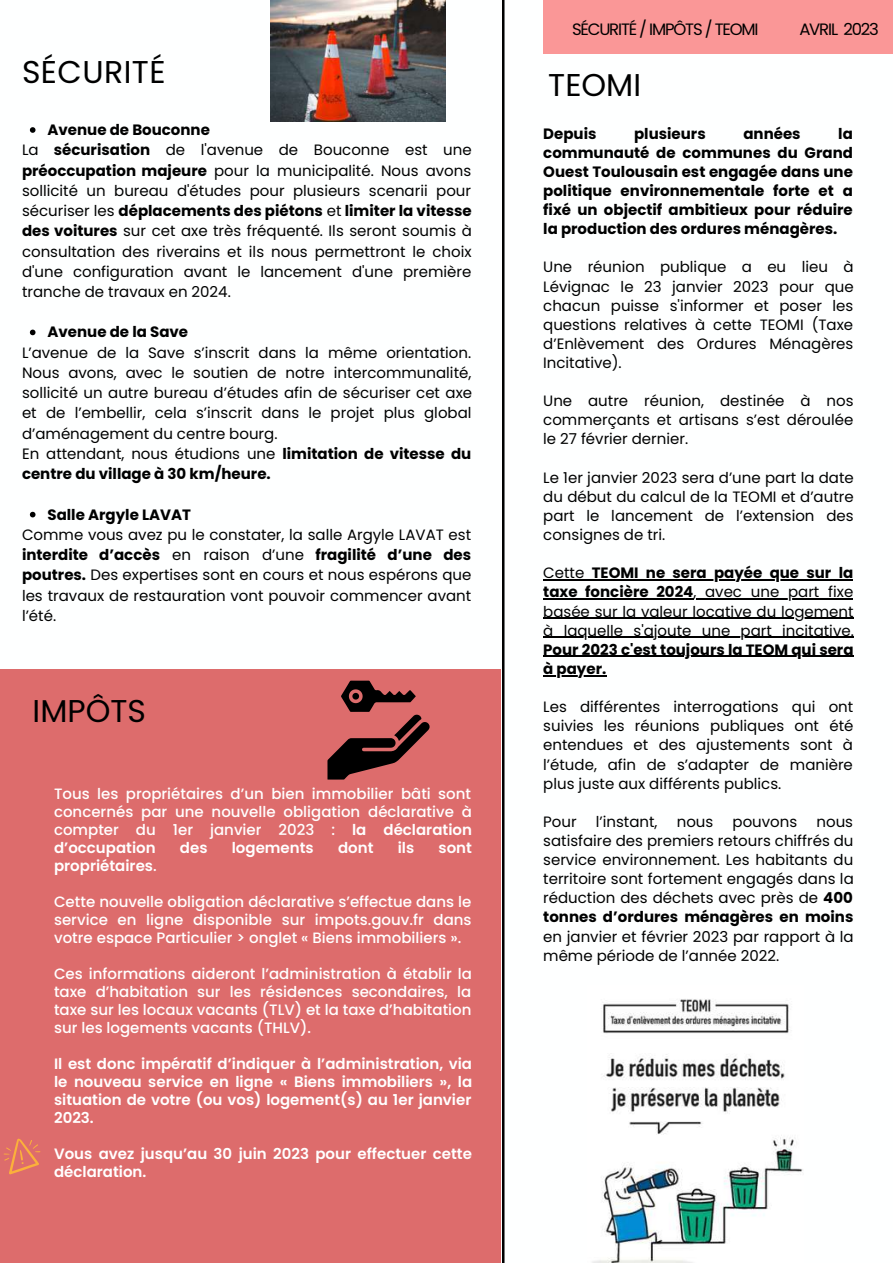
<style>
.page{position:relative;width:893px;height:1264px;background:#fff}
.page>*{position:absolute;margin:0;border:0;box-sizing:border-box;transform-origin:0 0}
.t1{font:31.5px "Poppins";color:#000}
.t2{font:16.5px "Poppins";letter-spacing:-.07em;color:#000}
.t3{font:15px/19px "Poppins";color:#000;text-align:justify}
.t4{font:500 15px/18px "Poppins";color:#fff;text-align:justify}
.t5{font:700 15px/19px "Poppins";color:#000;text-align:justify}
.t6{font:600 15px/18px "Poppins";color:#fff;text-align:justify}
.s1{font-weight:700}
.s2{font-weight:600}
.s3{font-weight:500}
</style>
<div class="page">
<svg style="left:502px;top:0;width:352px;height:1262px"></svg>
<img style="left:587px;top:985px;width:216px;height:277px">
<img style="left:270px;top:0;width:176px;height:121px">
<div style="left:543px;top:0;width:349px;height:54px;background:#fa9797"></div>
<div style="left:0;top:669px;width:500px;height:593px;background:#dd6c6c"></div>
<svg style="left:327px;top:680px;width:102px;height:99px"></svg>
<svg style="left:4px;top:1138px;width:36px;height:36px"></svg>
<svg style="left:30px;top:127px;width:5px;height:6px"></svg>
<svg style="left:30px;top:329px;width:5px;height:6px"></svg>
<svg style="left:30px;top:512px;width:5px;height:5px"></svg>
<hr style="left:543px;top:579px;width:48px;height:1px;background:#000">
<hr style="left:591px;top:579px;width:262px;height:1px;background:#000">
<hr style="left:543px;top:598px;width:150px;height:1px;background:#000">
<hr style="left:693px;top:598px;width:160px;height:1px;background:#000">
<hr style="left:543px;top:617px;width:310px;height:1px;background:#000">
<hr style="left:543px;top:636px;width:310px;height:2px;background:#000">
<hr style="left:543px;top:656px;width:310px;height:1px;background:#000">
<hr style="left:543px;top:675px;width:63px;height:1px;background:#000">
<h1 class="t1" style="left:22px;top:50px;width:145px">SÉCURITÉ</h1>
<p class="t5" style="left:47px;top:120px;width:164px">Avenue de Bouconne</p>
<p class="t3" style="left:22px;top:140px;width:451px;line-height:20.2px">La <span class="s1">sécurisation</span> de l'avenue de Bouconne est une <span class="s1">préoccupation majeure</span> pour la municipalité. Nous avons sollicité un bureau d'études pour plusieurs scenarii pour sécuriser les <span class="s1">déplacements des piétons</span> et <span class="s1">limiter la vitesse des voitures</span> sur cet axe très fréquenté. Ils seront soumis à consultation des riverains et ils nous permettront le choix d'une configuration avant le lancement d'une première tranche de travaux en 2024.</p>
<p class="t5" style="left:47px;top:323px;width:142px">Avenue de la Save</p>
<p class="t3" style="left:22px;top:342px;width:451px;line-height:20.2px;text-align:left">L’avenue de la Save s’inscrit dans la même orientation.<br>Nous avons, avec le soutien de notre intercommunalité, sollicité un autre bureau d’études afin de sécuriser cet axe et de l’embellir, cela s’inscrit dans le projet plus global d’aménagement du centre bourg.<br>En attendant, nous étudions une <span class="s1">limitation de vitesse du centre du village à 30 km/heure.</span></p>
<p class="t5" style="left:47px;top:505px;width:145px">Salle Argyle LAVAT</p>
<p class="t3" style="left:22px;top:524px;width:451px;line-height:20.2px">Comme vous avez pu le constater, la salle Argyle LAVAT est <span class="s1">interdite d’accès</span> en raison d’une <span class="s1">fragilité d’une des poutres.</span> Des expertises sont en cours et nous espérons que les travaux de restauration vont pouvoir commencer avant l’été.</p>
<h1 class="t1" style="left:33px;top:688px;width:115px">IMPÔTS</h1>
<p class="t4" style="left:54px;top:785px;width:419px">Tous les propriétaires d’un bien immobilier bâti sont concernés par une nouvelle obligation déclarative à compter du 1er janvier 2023 : <span class="s2">la déclaration d’occupation</span></p>
<p class="t6" style="left:180px;top:838px;width:29px">des</p>
<p class="t6" style="left:232px;top:838px;width:83px">logements</p>
<p class="t6" style="left:338px;top:838px;width:37px">dont</p>
<p class="t6" style="left:398px;top:838px;width:18px">ils</p>
<p class="t6" style="left:438px;top:838px;width:35px">sont</p>
<p class="t6" style="left:54px;top:856px;width:104px">propriétaires<span class="s3">.</span></p>
<p class="t4" style="left:54px;top:892px;width:419px">Cette nouvelle obligation déclarative s’effectue dans le service en ligne disponible sur impots.gouv.fr dans votre espace Particulier &gt; onglet « Biens immobiliers ».</p>
<p class="t4" style="left:54px;top:964px;width:419px">Ces informations aideront l’administration à établir la taxe d’habitation sur les résidences secondaires, la taxe sur les locaux vacants (TLV) et la taxe d’habitation sur les logements vacants (THLV).</p>
<p class="t6" style="left:54px;top:1054px;width:419px">Il est donc impératif d’indiquer à l’administration, via le nouveau service en ligne « Biens immobiliers », la situation de votre (ou vos) logement(s) au 1er janvier 2023.</p>
<p class="t6" style="left:54px;top:1144px;width:419px">Vous avez jusqu’au 30 juin 2023 pour effectuer cette déclaration.</p>
<p class="t2" style="left:572px;top:18px;width:188px">SÉCURITÉ / IMPÔTS / TEOMI</p>
<p class="t2" style="left:799px;top:18px;width:81px">AVRIL 2023</p>
<h1 class="t1" style="left:548px;top:63px;width:94px">TEOMI</h1>
<p class="t5" style="left:543px;top:124px;width:55px">Depuis</p>
<p class="t5" style="left:634px;top:124px;width:73px">plusieurs</p>
<p class="t5" style="left:743px;top:124px;width:59px">années</p>
<p class="t5" style="left:543px;top:124px;width:311px;text-indent:295px">la communauté de communes du Grand Ouest Toulousain est engagée dans une politique environnementale forte et a fixé un objectif ambitieux pour réduire la production des ordures ménagères.</p>
<p class="t3" style="left:543px;top:258px;width:312px">Une réunion publique a eu lieu à Lévignac le 23 janvier 2023 pour que chacun puisse s'informer et poser les questions relatives à cette TEOMI (Taxe d’Enlèvement des Ordures Ménagères Incitative).</p>
<p class="t3" style="left:543px;top:391px;width:312px">Une autre réunion, destinée à nos commerçants et artisans s’est déroulée le 27 février dernier.</p>
<p class="t3" style="left:543px;top:468px;width:312px">Le 1er janvier 2023 sera d’une part la date du début du calcul de la TEOMI et d’autre part le lancement de l’extension des consignes de tri.</p>
<p class="t3" style="left:543px;top:563px;width:312px">Cette <span class="s1">TEOMI ne sera payée que sur la taxe foncière 2024</span>, avec une part fixe basée sur la valeur locative du logement à laquelle s'ajoute une part incitative.</p>
<p class="t5" style="left:543px;top:640px;width:312px">Pour 2023 c'est toujours la TEOM qui sera à payer.</p>
<p class="t3" style="left:543px;top:697px;width:311px">Les différentes interrogations qui ont suivies les réunions publiques ont été entendues et des ajustements sont à l’étude, afin de s’adapter de manière plus juste aux différents publics.</p>
<p class="t3" style="left:543px;top:812px;width:35px">Pour</p>
<p class="t3" style="left:596px;top:812px;width:63px">l’instant,</p>
<p class="t3" style="left:676px;top:812px;width:38px">nous</p>
<p class="t3" style="left:732px;top:812px;width:66px">pouvons</p>
<p class="t3" style="left:543px;top:812px;width:312px;text-indent:273px">nous satisfaire des premiers retours chiffrés du service environnement. Les habitants du territoire sont fortement engagés dans la réduction des déchets avec près de <span class="s1">400 tonnes d’ordures ménagères en moins</span></p>
<p class="t3" style="left:543px;top:926px;width:312px">en janvier et février 2023 par rapport à la même période de l’année 2022.</p>
</div>
